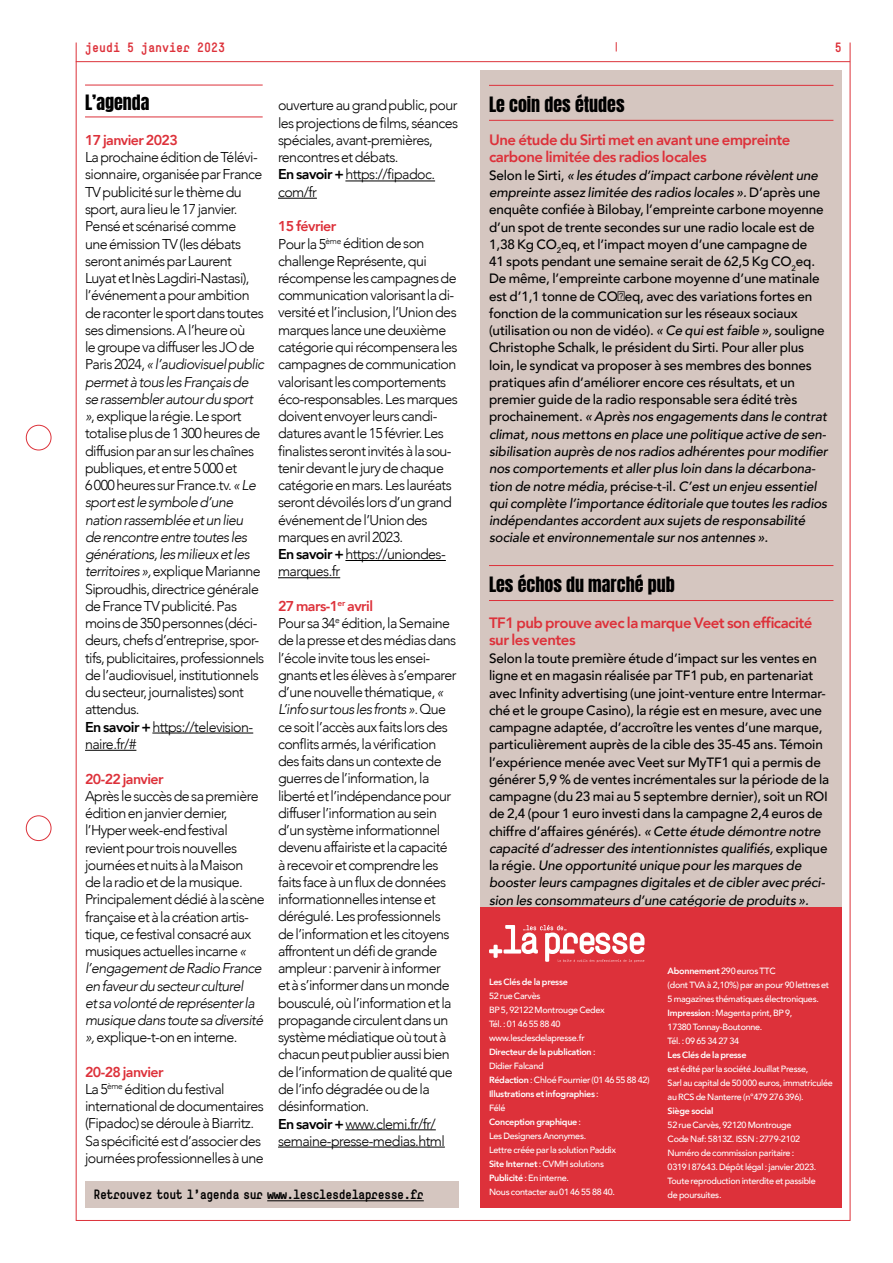
<style>
.page{position:relative;width:893px;height:1263px;background:#fff}
.page>*{position:absolute;margin:0;border:0;box-sizing:border-box;transform-origin:0 0}
.t1{font:18px "Anton";color:#000}
.t2{font:800 15px/17.2px "Avenir";letter-spacing:-.03em;color:#dd313a}
.t3{font:300 14.25px/17.2px "Avenir";letter-spacing:-.04em;color:#000}
.t4{font:800 14.25px "Avenir";letter-spacing:-.04em;color:#dd313a}
.t5{font:500 13.5px/17.2px "Avenir";letter-spacing:-.01em;color:#000}
.t6{font:12.75px "Simple Bold Titling";letter-spacing:-.04em;color:#000}
.t7{font:12.75px "Simple Bold Titling";color:#dd313a}
.t8{font:500 9px/14px "Avenir";letter-spacing:-.03em;color:#fff}
.t9{font:800 9px "Avenir";letter-spacing:-.03em;color:#fff}
.s1{font-style:italic}
.s2{font-weight:800}
.s3{font-weight:800;color:#dd313a}
</style>
<div class="page">
<hr style="left:85px;top:85px;width:178px;height:1px;background:#dd313a">
<hr style="left:85px;top:117px;width:178px;height:1px;background:#dd313a">
<hr style="left:152px;top:733px;width:101px;height:1px;background:#000">
<hr style="left:85px;top:750px;width:51px;height:1px;background:#000">
<hr style="left:345px;top:181px;width:90px;height:1px;background:#000">
<hr style="left:278px;top:198px;width:39px;height:1px;background:#000">
<hr style="left:345px;top:560px;width:101px;height:1px;background:#000">
<hr style="left:278px;top:577px;width:62px;height:1px;background:#000">
<hr style="left:345px;top:1129px;width:91px;height:1px;background:#000">
<hr style="left:278px;top:1147px;width:167px;height:1px;background:#000">
<div style="left:480px;top:71px;width:362px;height:486px;background:#d5c6c0"></div>
<hr style="left:489px;top:85px;width:344px;height:1px;background:#dd313a">
<hr style="left:489px;top:120px;width:344px;height:1px;background:#dd313a">
<div style="left:480px;top:551px;width:362px;height:368px;background:#d5c6c0"></div>
<hr style="left:489px;top:565px;width:344px;height:1px;background:#dd313a">
<hr style="left:489px;top:600px;width:344px;height:1px;background:#dd313a">
<div style="left:85px;top:1181px;width:373px;height:27px;background:#d5c6c0"></div>
<hr style="left:267px;top:1200px;width:157px;height:1px;background:#000">
<div style="left:480px;top:907px;width:362px;height:301px;background:#dd313a"></div>
<svg style="left:489px;top:925px;width:155px;height:37px"></svg>
<div style="left:26px;top:425px;width:25px;height:25px;border:1px solid #dc323a;border-radius:50%"></div>
<div style="left:26px;top:815px;width:25px;height:26px;border:1px solid #dc323a;border-radius:50%"></div>
<hr style="left:76px;top:61px;width:774px;height:1px;background:#dc323a">
<p class="t7" style="left:85px;top:39px;width:142px">jeudi 5 janvier 2023</p>
<p class="t7" style="left:835px;top:39px;width:9px">5</p>
<p class="t1" style="left:85px;top:93px;width:66px">L’agenda</p>
<p class="t4" style="left:85px;top:129px;width:94px">17 janvier 2023</p>
<p class="t3" style="left:85px;top:149px;width:181px">La prochaine édition de Télévi&shy;sionnaire, organisée par France<br>TV publicité sur le thème du sport, aura lieu le 17 janvier.<br>Pensé et scénarisé comme<br>une émission TV (les débats seront animés par Laurent<br>Luyat et Inès Lagdiri-Nastasi), l’événement a pour ambition de raconter le sport dans toutes ses dimensions. A l’heure où<br>le groupe va diffuser les JO de<br>Paris 2024, <span class="s1">« l’audiovisuel public permet à tous les Français de se rassembler autour du sport »</span>, explique la régie. Le sport totalise plus de 1300 heures de diffusion par an sur les chaînes publiques, et entre 5000 et<br>6000 heures sur France.tv. <span class="s1">«Le sport est le symbole d’une nation rassemblée et un lieu<br>de rencontre entre toutes les générations, les milieux et les territoires »,</span> explique Marianne<br>Siproudhis, directrice générale de France TV publicité. Pas moins de 350 personnes (déci&shy;deurs, chefs d’entreprise, spor&shy;tifs, publicitaires, professionnels de l’audiovisuel, institutionnels du secteur, journalistes) sont attendus.<br><span class="s2">En savoir +</span>https://television&shy;naire.fr/#</p>
<p class="t4" style="left:85px;top:767px;width:80px">20-22 janvier</p>
<p class="t3" style="left:85px;top:787px;width:181px">Après le succès de sa première édition en janvier dernier, l’Hyper week-end festival revient pour trois nouvelles journées et nuits à la Maison<br>de la radio et de la musique.<br>Principalement dédié à la scène française et à la création artis&shy;tique, ce festival consacré aux musiques actuelles incarne <span class="s1">« l’engagement de Radio France en faveur du secteur culturel<br>et sa volonté de représenter la musique dans toute sa diversité »,</span> explique-t-on en interne.</p>
<p class="t3" style="left:85px;top:1063px;width:180px"><span class="s3">20-28 janvier<br></span>La 5<sup>ème</sup> édition du festival international de documentaires (Fipadoc) se déroule à Biarritz.<br>Sa spécificité est d’associer des journées professionnelles à une</p>
<p class="t1" style="left:489px;top:95px;width:137px">Le coin des études</p>
<p class="t2" style="left:489px;top:131px;width:303px">Une étude du Sirti met en avant une empreinte carbone limitée des radios locales</p>
<p class="t5" style="left:489px;top:166px;width:340px">Selon le Sirti, <span class="s1">« les études d’impact carbone révèlent une empreinte assez limitée des radios locales ».</span> D’après une enquête confiée à Bilobay, l’empreinte carbone moyenne d’un spot de trente secondes sur une radio locale est de 1,38 Kg CO<sub>2</sub>eq, et l’impact moyen d’une campagne de<br>41 spots pendant une semaine serait de 62,5 Kg CO<sub>2</sub>eq.<br>De même, l’empreinte carbone moyenne d’une matinale est d’1,1 tonne de CO₂eq, avec des variations fortes en fonction de la communication sur les réseaux sociaux (utilisation ou non de vidéo). <span class="s1">« Ce qui est faible »,</span> souligne Christophe Schalk, le président du Sirti. Pour aller plus loin, le syndicat va proposer à ses membres des bonnes pratiques afin d’améliorer encore ces résultats, et un premier guide de la radio responsable sera édité très prochainement. <span class="s1">« Après nos engagements dans le contrat climat, nous mettons en place une politique active de sen&shy;sibilisation auprès de nos radios adhérentes pour modifier nos comportements et aller plus loin dans la décarbona&shy;tion de notre média,</span> précise-t-il. <span class="s1">C’est un enjeu essentiel qui complète l’importance éditoriale que toutes les radios indépendantes accordent aux sujets de responsabilité sociale et environnementale sur nos antennes ».</span></p>
<p class="t1" style="left:489px;top:575px;width:187px">Les échos du marché pub</p>
<p class="t2" style="left:489px;top:614px;width:325px">TF1 pub prouve avec la marque Veet son efficacité sur les ventes</p>
<p class="t5" style="left:489px;top:649px;width:342px">Selon la toute première étude d’impact sur les ventes en ligne et en magasin réalisée par TF1 pub, en partenariat avec Infinity advertising (une joint-venture entre Intermar&shy;ché et le groupe Casino), la régie est en mesure, avec une campagne adaptée, d’accroître les ventes d’une marque, particulièrement auprès de la cible des 35-45 ans. Témoin l’expérience menée avec Veet sur MyTF1 qui a permis de générer 5,9 % de ventes incrémentales sur la période de la campagne (du 23 mai au 5 septembre dernier), soit un ROI de 2,4 (pour 1 euro investi dans la campagne 2,4 euros de chiffre d’affaires générés). <span class="s1">« Cette étude démontre notre capacité d’adresser des intentionnistes qualifiés,</span> explique la régie. <span class="s1">Une opportunité unique pour les marques de booster leurs campagnes digitales et de cibler avec préci&shy;sion les consommateurs d’une catégorie de produits ».</span></p>
<p class="t3" style="left:278px;top:97px;width:182px">ouverture au grand public, pour les projections de films, séances spéciales, avant-premières, rencontres et débats.<br><span class="s2">En savoir +</span>https://fipadoc. com/fr</p>
<p class="t3" style="left:278px;top:218px;width:181px"><span class="s3">15 février<br></span>Pour la 5<sup>ème</sup> édition de son challenge Représente, qui récompense les campagnes de communication valorisant la di&shy;versité et l’inclusion, l’Union des marques lance une deuxième catégorie qui récompensera les campagnes de communication valorisant les comportements éco-responsables. Les marques doivent envoyer leurs candi&shy;datures avant le 15 février. Les finalistes seront invités à la sou&shy;tenir devant le jury de chaque catégorie en mars. Les lauréats seront dévoilés lors d’un grand événement de l’Union des marques en avril 2023.<br><span class="s2">En savoir +</span>https://uniondes&shy;marques.fr</p>
<p class="t3" style="left:278px;top:597px;width:180px"><span class="s3">27 mars-1</span><sup>er</sup> <span class="s3">avril<br></span>Pour sa 34<sup>e</sup> édition, la Semaine de la presse et des médias dans l’école invite tous les ensei&shy;gnants et les élèves à s’emparer d’une nouvelle thématique, <span class="s1">«<br>L’info sur tous les fronts ».</span> Que ce soit l’accès aux faits lors des conflits armés, la vérification des faits dans un contexte de guerres de l’information, la liberté et l’indépendance pour diffuser l’information au sein d’un système informationnel devenu affairiste et la capacité à recevoir et comprendre les faits face à un flux de données informationnelles intense et dérégulé. Les professionnels de l’information et les citoyens affrontent un défi de grande ampleur: parvenir à informer<br>et à s’informer dans un monde bousculé, où l’information et la propagande circulent dans un système médiatique où tout à chacun peut publier aussi bien de l’information de qualité que de l’info dégradée ou de la désinformation.<br><span class="s2">En savoir +</span>www.clemi.fr/fr/ semaine-presse-medias.html</p>
<p class="t8" style="left:668px;top:964px;width:163px"><span class="s2">Abonnement</span> 290 euros TTC<br>(dont TVA à 2,10%) par an pour 90 lettres et<br>5 magazines thématiques électroniques.<br><span class="s2">Impression</span> : Magenta print, BP 9,<br>17380 Tonnay-Boutonne.<br>Tél. : 09 65 34 27 34</p>
<p class="t9" style="left:668px;top:1048px;width:80px">Les Clés de la presse</p>
<p class="t8" style="left:668px;top:1061px;width:167px">est édité par la société Jouillat Presse,<br>Sarl au capital de 50 000 euros, immatriculée au RCS de Nanterre (n°479 276 396).</p>
<p class="t9" style="left:668px;top:1104px;width:47px">Siège social</p>
<p class="t8" style="left:668px;top:1117px;width:150px">52 rue Carvès, 92120 Montrouge<br>Code Naf: 5813Z. ISSN : 2779-2102<br>Numéro de commission paritaire :<br>0319 I 87643. Dépôt légal : janvier 2023.<br>Toute reproduction interdite et passible de poursuites.</p>
<p class="t9" style="left:489px;top:975px;width:80px">Les Clés de la presse</p>
<p class="t8" style="left:489px;top:989px;width:162px">52 rue Carvès<br>BP 5, 92122 Montrouge Cedex<br>Tél. : 01 46 55 88 40 www.lesclesdelapresse.fr<br><span class="s2">Directeur de la publication</span> :<br>Didier Falcand<br><span class="s2">Rédaction</span> : Chloé Fournier (01 46 55 88 42)<br><span class="s2">Illustrations et infographies</span> :<br>Félé<br><span class="s2">Conception graphique</span> :<br>Les Designers Anonymes.<br>Lettre créée par la solution Paddix<br><span class="s2">Site Internet</span> : CVMH solutions<br><span class="s2">Publicité</span> : En interne.<br>Nous contacter au 01 46 55 88 40.</p>
<p class="t6" style="left:94px;top:1187px;width:332px">Retrouvez tout l’agenda sur www.lesclesdelapresse.fr</p>
</div>
